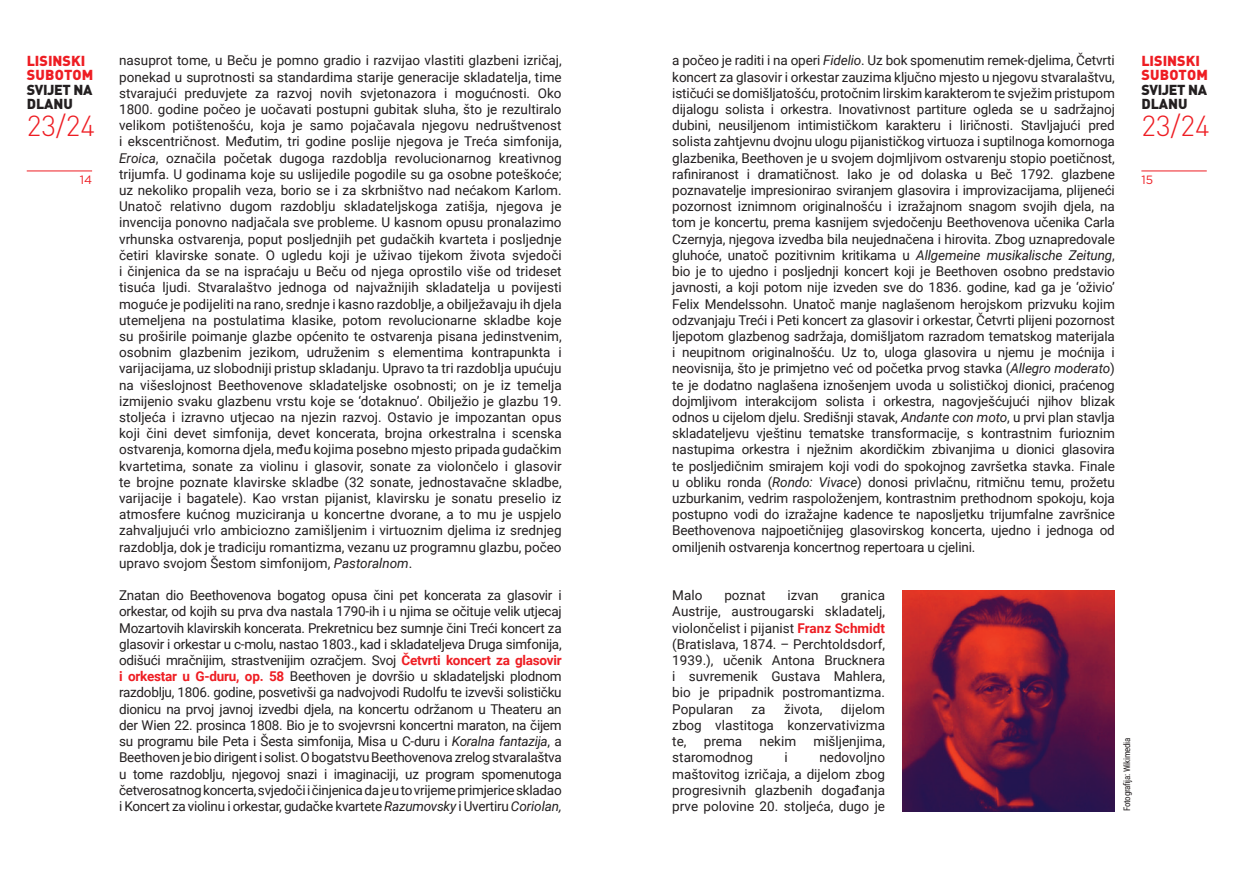
<style>
.page{position:relative;width:1234px;height:872px;background:#fff}
.page>*{position:absolute;margin:0;border:0;box-sizing:border-box;transform-origin:0 0}
.t1{font:300 28.5px "DIN Pro";color:#ee1d23}
.t2{font:900 14.25px/14.1px "DIN Pro";color:#ee1d23}
.t3{font:900 14.25px/14.1px "DIN Pro";letter-spacing:-.025em;color:#231f20}
.t4{font:13.5px/16.2px "Roboto";color:#231f20;text-align:justify}
.t5{font:12px "Gotham";color:#ee1d23}
.t6{font:9px "Roboto Condensed";letter-spacing:-.03em;color:#231f20}
.s1{font-style:italic}
.s2{font-weight:700;color:#ee1d23}
</style>
<div class="page">
<hr style="left:27px;top:171px;width:65px;height:1px;background:#ee1d23">
<hr style="left:1141px;top:171px;width:65px;height:1px;background:#ee1d23">
<img style="left:902px;top:590px;width:212px;height:221px">
<p class="t4" style="left:672px;top:52px;width:444px">a počeo je raditi i na operi <span class="s1">Fidelio</span>. Uz bok spomenutim remek-djelima, Četvrti koncert za glasovir i orkestar zauzima ključno mjesto u njegovu stvaralaštvu, ističući se domišljatošću, protočnim lirskim karakterom te svježim pristupom dijalogu solista i orkestra. Inovativnost partiture ogleda se u sadržajnoj dubini, neusiljenom intimističkom karakteru i liričnosti. Stavljajući pred solista zahtjevnu dvojnu ulogu pijanističkog virtuoza i suptilnoga komornoga glazbenika, Beethoven je u svojem dojmljivom ostvarenju stopio poetičnost, rafiniranost i dramatičnost. Iako je od dolaska u Beč 1792. glazbene poznavatelje impresionirao sviranjem glasovira i improvizacijama, plijeneći pozornost iznimnom originalnošću i izražajnom snagom svojih djela, na tom je koncertu, prema kasnijem svjedočenju Beethovenova učenika Carla Czernyja, njegova izvedba bila neujednačena i hirovita. Zbog uznapredovale gluhoće, unatoč pozitivnim kritikama u <span class="s1">Allgemeine musikalische Zeitung</span>, bio je to ujedno i posljednji koncert koji je Beethoven osobno predstavio javnosti, a koji potom nije izveden sve do 1836. godine, kad ga je ‘oživio’ Felix Mendelssohn. Unatoč manje naglašenom herojskom prizvuku kojim odzvanjaju Treći i Peti koncert za glasovir i orkestar, Četvrti plijeni pozornost ljepotom glazbenog sadržaja, domišljatom razradom tematskog materijala i neupitnom originalnošću. Uz to, uloga glasovira u njemu je moćnija i neovisnija, što je primjetno već od početka prvog stavka (<span class="s1">Allegro moderato</span>) te je dodatno naglašena iznošenjem uvoda u solističkoj dionici, praćenog dojmljivom interakcijom solista i orkestra, nagovješćujući njihov blizak odnos u cijelom djelu. Središnji stavak, <span class="s1">Andante con moto</span>, u prvi plan stavlja skladateljevu vještinu tematske transformacije, s kontrastnim furioznim nastupima orkestra i nježnim akordičkim zbivanjima u dionici glasovira te posljedičnim smirajem koji vodi do spokojnog završetka stavka. Finale u obliku ronda (<span class="s1">Rondo: Vivace</span>) donosi privlačnu, ritmičnu temu, prožetu uzburkanim, vedrim raspoloženjem, kontrastnim prethodnom spokoju, koja postupno vodi do izražajne kadence te naposljetku trijumfalne završnice Beethovenova najpoetičnijeg glasovirskog koncerta, ujedno i jednoga od omiljenih ostvarenja koncertnog repertoara u cjelini.</p>
<p class="t4" style="left:672px;top:587px;width:32px">Malo</p>
<p class="t4" style="left:724px;top:587px;width:43px">poznat</p>
<p class="t4" style="left:787px;top:587px;width:33px">izvan</p>
<p class="t4" style="left:119px;top:52px;width:444px">nasuprot tome, u Beču je pomno gradio i razvijao vlastiti glazbeni izričaj, ponekad u suprotnosti sa standardima starije generacije skladatelja, time stvarajući preduvjete za razvoj novih svjetonazora i mogućnosti. Oko 1800. godine počeo je uočavati postupni gubitak sluha, što je rezultiralo velikom potištenošću, koja je samo pojačavala njegovu nedruštvenost i ekscentričnost. Međutim, tri godine poslije njegova je Treća simfonija, <span class="s1">Eroica</span>, označila početak dugoga razdoblja revolucionarnog kreativnog trijumfa. U godinama koje su uslijedile pogodile su ga osobne poteškoće; uz nekoliko propalih veza, borio se i za skrbništvo nad nećakom Karlom.<br>Unatoč relativno dugom razdoblju skladateljskoga zatišja, njegova je invencija ponovno nadjačala sve probleme. U kasnom opusu pronalazimo vrhunska ostvarenja, poput posljednjih pet gudačkih kvarteta i posljednje četiri klavirske sonate. O ugledu koji je uživao tijekom života svjedoči i činjenica da se na ispraćaju u Beču od njega oprostilo više od trideset tisuća ljudi. Stvaralaštvo jednoga od najvažnijih skladatelja u povijesti moguće je podijeliti na rano, srednje i kasno razdoblje, a obilježavaju ih djela utemeljena na postulatima klasike, potom revolucionarne skladbe koje su proširile poimanje glazbe općenito te ostvarenja pisana jedinstvenim, osobnim glazbenim jezikom, udruženim s elementima kontrapunkta i varijacijama, uz slobodniji pristup skladanju. Upravo ta tri razdoblja upućuju na višeslojnost Beethovenove skladateljske osobnosti; on je iz temelja izmijenio svaku glazbenu vrstu koje se ‘dotaknuo’. Obilježio je glazbu 19. stoljeća i izravno utjecao na njezin razvoj. Ostavio je impozantan opus koji čini devet simfonija, devet koncerata, brojna orkestralna i scenska ostvarenja, komorna djela, među kojima posebno mjesto pripada gudačkim kvartetima, sonate za violinu i glasovir, sonate za violončelo i glasovir te brojne poznate klavirske skladbe (32 sonate, jednostavačne skladbe, varijacije i bagatele). Kao vrstan pijanist, klavirsku je sonatu preselio iz atmosfere kućnog muziciranja u koncertne dvorane, a to mu je uspjelo zahvaljujući vrlo ambiciozno zamišljenim i virtuoznim djelima iz srednjeg razdoblja, dok je tradiciju romantizma, vezanu uz programnu glazbu, počeo upravo svojom Šestom simfonijom, <span class="s1">Pastoralnom</span>.</p>
<p class="t4" style="left:119px;top:587px;width:444px">Znatan dio Beethovenova bogatog opusa čini pet koncerata za glasovir i orkestar, od kojih su prva dva nastala 1790-ih i u njima se očituje velik utjecaj Mozartovih klavirskih koncerata. Prekretnicu bez sumnje čini Treći koncert za glasovir i orkestar u c-molu, nastao 1803., kad i skladateljeva Druga simfonija, odišući mračnijim, strastvenijim ozračjem. Svoj <span class="s2">Četvrti koncert za glasovir i orkestar u G-duru, op. 58</span> Beethoven je dovršio u skladateljski plodnom razdoblju, 1806. godine, posvetivši ga nadvojvodi Rudolfu te izvevši solističku dionicu na prvoj javnoj izvedbi djela, na koncertu održanom u Theateru an der Wien 22. prosinca 1808. Bio je to svojevrsni koncertni maraton, na čijem su programu bile Peta i Šesta simfonija, Misa u C-duru i <span class="s1">Koralna fantazija</span>, a Beethoven je bio dirigent i solist. O bogatstvu Beethovenova zrelog stvaralaštva u tome razdoblju, njegovoj snazi i imaginaciji, uz program spomenutoga četverosatnog koncerta, svjedoči i činjenica da je u to vrijeme primjerice skladao i Koncert za violinu i orkestar, gudačke kvartete <span class="s1">Razumovsky</span> i Uvertiru <span class="s1">Coriolan,</span></p>
<p class="t2" style="left:27px;top:53px;width:68px">LISINSKI<br>SUBOTOM</p>
<p class="t3" style="left:27px;top:82px;width:67px">SVIJET NA<br>DLANU</p>
<h1 class="t1" style="left:27px;top:107px;width:70px">23/24</h1>
<p class="t2" style="left:1141px;top:53px;width:68px">LISINSKI<br>SUBOTOM</p>
<p class="t3" style="left:1141px;top:82px;width:67px">SVIJET NA<br>DLANU</p>
<h1 class="t1" style="left:1141px;top:107px;width:70px">23/24</h1>
<p class="t5" style="left:80px;top:172px;width:14px">14</p>
<p class="t5" style="left:1141px;top:172px;width:13px">15</p>
<p class="t4" style="left:672px;top:587px;width:214px;text-indent:168px">granica Austrije, austrougarski skladatelj, violončelist i pijanist <span class="s2">Franz Schmidt </span>(Bratislava, 1874. – Perchtoldsdorf, 1939.), učenik Antona Brucknera i suvremenik Gustava Mahlera, bio je pripadnik postromantizma.<br>Popularan</p>
<p class="t4" style="left:672px;top:700px;width:214px;text-indent:169px">dijelom zbog vlastitoga konzervativizma te,</p>
<p class="t4" style="left:751px;top:700px;width:16px">za</p>
<p class="t4" style="left:783px;top:700px;width:40px">života,</p>
<p class="t4" style="left:703px;top:732px;width:40px">prema</p>
<p class="t4" style="left:759px;top:732px;width:38px">nekim</p>
<p class="t4" style="left:813px;top:732px;width:73px">mišljenjima,</p>
<p class="t4" style="left:672px;top:749px;width:82px">staromodnog</p>
<p class="t4" style="left:784px;top:749px;width:5px">i</p>
<p class="t6" style="left:1120px;top:811px;width:75px;rotate:-90deg">Fotografija: Wikimedia</p>
<p class="t4" style="left:672px;top:749px;width:214px;text-indent:147px">nedovoljno maštovitog izričaja, a dijelom zbog progresivnih glazbenih događanja prve polovine 20. stoljeća, dugo je</p>
</div>
